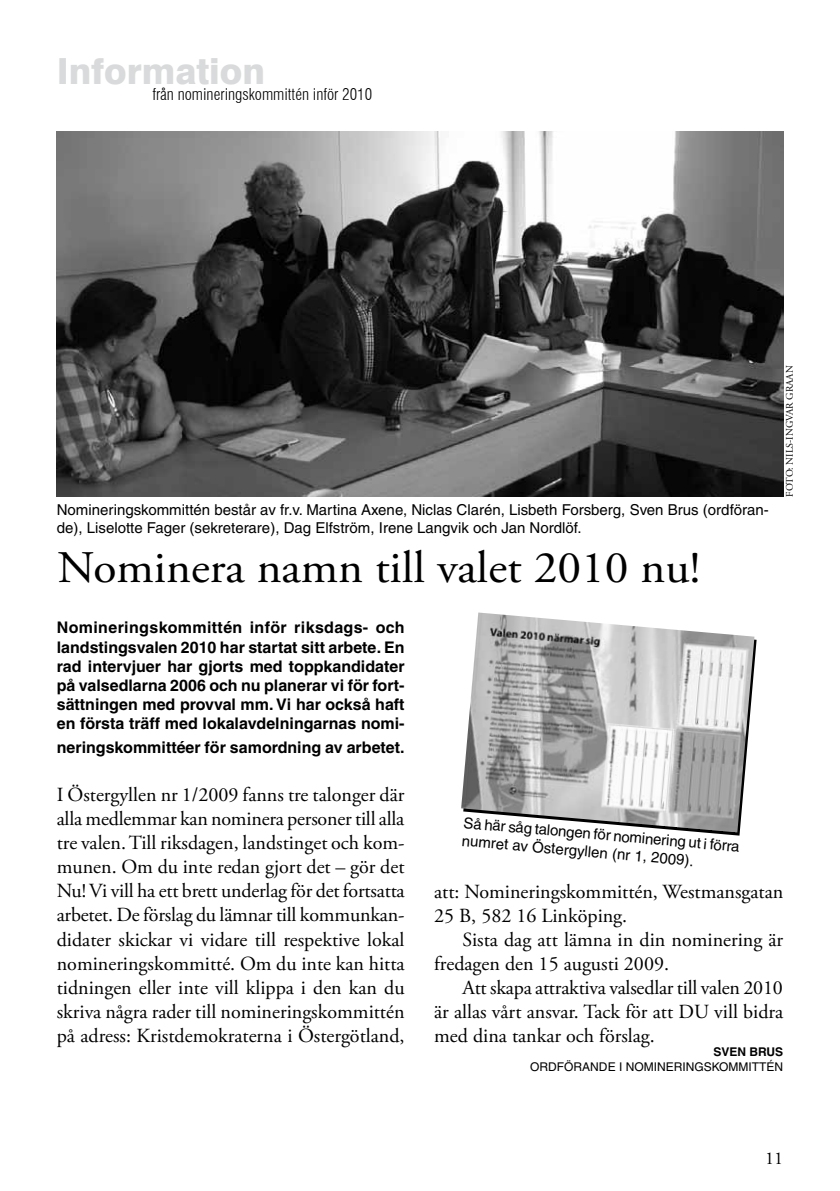
<style>
.page{position:relative;width:840px;height:1191px;background:#fff}
.page>*{position:absolute;margin:0;border:0;box-sizing:border-box;transform-origin:0 0}
.t1{font:45.2px "Adobe Garamond Pro";color:#000;scale:1.05 1}
.t2{font:800 36px "Swiss 721 BT";color:#d9dadb}
.t3{font:20px/24px "Adobe Garamond Pro";letter-spacing:-.005em;color:#000;text-align:justify}
.t4{font:18px "Adobe Garamond Pro";color:#000}
.t5{font:700 16px/19.2px "Helvetica";color:#000;text-align:justify}
.t6{font:300 condensed 16px "Swiss 721 BT";color:#000}
.t7{font:15px/18px "Helvetica";color:#000}
.t8{font:12px "Helvetica";color:#000}
.t9{font:700 12px "Helvetica";color:#000}
.t10{font:10px "Adobe Garamond Pro";color:#000}
</style>
<div class="page">
<img style="left:57px;top:131px;width:725px;height:366px">
<img style="left:461px;top:612px;width:293px;height:220px">
<h2 class="t2" style="left:57px;top:49px;width:210px">Information</h2>
<p class="t6" style="left:152px;top:85px;width:221px">från nomineringskommittén inför 2010</p>
<p class="t7" style="left:57px;top:501px;width:713px">Nomineringskommittén består av fr.v. Martina Axene, Niclas Clarén, Lisbeth Forsberg, Sven Brus (ordföran&shy;de), Liselotte Fager (sekreterare), Dag Elfström, I rene Langvik och Jan Nordlöf.</p>
<h1 class="t1" style="left:58px;top:540px;width:613px">Nominera namn till valet 2010 nu!</h1>
<p class="t10" style="left:783px;top:497px;width:133px;rotate:-90deg">FOTO: NILS-INGVAR GRAAN</p>
<p class="t5" style="left:57px;top:618px;width:349px">Nomineringskommittén inför riksdags- och landstingsvalen 2010 har startat sitt arbete. En rad intervjuer har gjorts med toppkandidater på valsedlarna 2006 och nu planerar vi för fort&shy;sättningen med provval mm. Vi har också haft en första träff med lokalavdelningarnas nomi-</p>
<p class="t5" style="left:57px;top:738px;width:349px">neringskommittéer för samordning av arbetet.</p>
<p class="t3" style="left:57px;top:784px;width:349px">I Östergyllen nr 1/2009 fanns tre talonger där alla medlemmar kan nominera personer till alla tre valen. Till riksdagen, landstinget och kom&shy;munen. Om du inte redan gjort det – gör det Nu! Vi vill ha ett brett underlag för det fortsatta arbetet. De förslag du lämnar till kommunkan&shy;didater skickar vi vidare till respektive lokal nomineringskommitté. Om du inte kan hitta tidningen eller inte vill klippa i den kan du skriva några rader till nomineringskommittén på adress: Kristdemokraterna i Östergötland,</p>
<p class="t7" style="left:464px;top:813px;width:280px;rotate:5deg">S å h ä rsåg tal ong en förnom inering u ti förra numretav Östergyllen (nr1, 2009).</p>
<p class="t3" style="left:434px;top:880px;width:350px">att: Nomineringskommittén, Westmansgatan<br>25 B, 582 16 Linköping.</p>
<p class="t3" style="left:434px;top:928px;width:350px;text-indent:28px">Sista dag att lämna in din nominering är fredagen den 15 augusti 2009.</p>
<p class="t3" style="left:434px;top:976px;width:350px;text-indent:28px">Att skapa attraktiva valsedlar till valen 2010 är allas vårt ansvar. Tack för att DU vill bidra med dina tankar och förslag.</p>
<p class="t9" style="left:713px;top:1044px;width:71px">Sven Brus</p>
<p class="t8" style="left:530px;top:1059px;width:254px">ordförande i nomineringskomm ittén</p>
<p class="t4" style="left:764px;top:1147px;width:19px">11</p>
</div>
